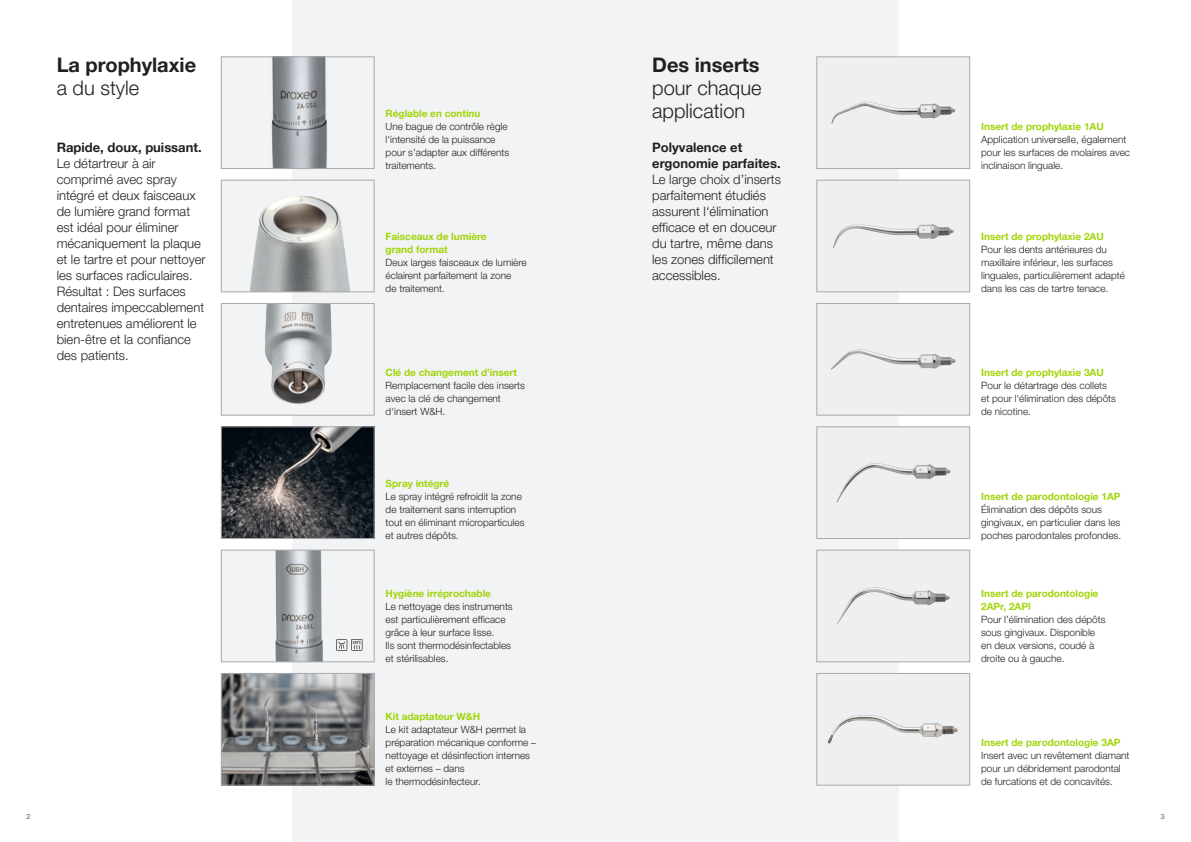
<style>
.page{position:relative;width:1191px;height:842px;background:#fff}
.page>*{position:absolute;margin:0;border:0;box-sizing:border-box;transform-origin:0 0}
.t1{font:20px/23px "Helvetica Neue World 45 Lt";color:#231f20}
.t2{font:700 20px "Helvetica Neue World 75";color:#231f20}
.t3{font:13px/16px "Helvetica Neue World 45 Lt";color:#231f20}
.t4{font:700 13px/16px "Helvetica Neue World 75";color:#231f20}
.t5{font:10px/13px "Helvetica Neue World 45 Lt";color:#231f20}
.t6{font:700 10px/13px "Helvetica Neue World 75";color:#a2d40a}
.t7{font:7px "Helvetica Neue World 45 Lt";color:#231f20}
</style>
<div class="page">
<div style="left:292px;top:0;width:607px;height:842px;background:#f2f3f4"></div>
<div style="left:817px;top:57px;width:152px;height:112px;background:#edeff0"></div>
<img style="left:831px;top:101px;width:124px;height:23px">
<div style="left:816px;top:57px;width:153px;height:112px;border:1px solid #a8a9ad"></div>
<div style="left:817px;top:180px;width:152px;height:112px;background:#edeff0"></div>
<img style="left:833px;top:224px;width:120px;height:24px">
<div style="left:816px;top:180px;width:153px;height:112px;border:1px solid #a8a9ad"></div>
<div style="left:817px;top:303px;width:152px;height:112px;background:#edeff0"></div>
<img style="left:831px;top:349px;width:124px;height:21px">
<div style="left:816px;top:303px;width:153px;height:112px;border:1px solid #a8a9ad"></div>
<div style="left:817px;top:427px;width:152px;height:111px;background:#edeff0"></div>
<img style="left:836px;top:463px;width:114px;height:40px">
<div style="left:816px;top:427px;width:153px;height:112px;border:1px solid #a8a9ad"></div>
<div style="left:817px;top:550px;width:152px;height:112px;background:#edeff0"></div>
<img style="left:837px;top:587px;width:112px;height:38px">
<div style="left:816px;top:550px;width:153px;height:112px;border:1px solid #a8a9ad"></div>
<div style="left:817px;top:673px;width:152px;height:112px;background:#edeff0"></div>
<img style="left:828px;top:715px;width:130px;height:29px">
<div style="left:816px;top:673px;width:153px;height:112px;border:1px solid #a8a9ad"></div>
<img style="left:223px;top:59px;width:104px;height:108px">
<div style="left:221px;top:57px;width:153px;height:112px;border:1px solid #a8a9ad"></div>
<div style="left:221px;top:180px;width:153px;height:112px;background:#f2f3f4"></div>
<img style="left:250px;top:195px;width:100px;height:95px">
<div style="left:221px;top:180px;width:153px;height:112px;border:1px solid #a8a9ad"></div>
<div style="left:221px;top:303px;width:153px;height:112px;background:#f2f3f4"></div>
<img style="left:265px;top:305px;width:67px;height:99px">
<div style="left:221px;top:303px;width:153px;height:112px;border:1px solid #a8a9ad"></div>
<div style="left:221px;top:550px;width:153px;height:112px;background:#f2f3f4"></div>
<img style="left:275px;top:552px;width:48px;height:108px">
<div style="left:221px;top:550px;width:153px;height:112px;border:1px solid #a8a9ad"></div>
<img style="left:223px;top:429px;width:149px;height:108px">
<div style="left:221px;top:427px;width:153px;height:112px;border:1px solid #a8a9ad"></div>
<img style="left:223px;top:675px;width:149px;height:108px">
<div style="left:221px;top:673px;width:153px;height:112px;border:1px solid #a8a9ad"></div>
<svg style="left:336px;top:639px;width:26px;height:12px"></svg>
<h1 class="t2" style="left:57px;top:53px;width:141px">La prophylaxie</h1>
<h1 class="t1" style="left:57px;top:77px;width:84px">a du style</h1>
<h2 class="t4" style="left:57px;top:139px;width:146px">Rapide, doux, puissant.</h2>
<p class="t3" style="left:57px;top:155px;width:150px">Le détartreur à air comprimé avec spray intégré et deux faisceaux de lumière grand format est idéal pour éliminer mécaniquement la plaque et le tartre et pour nettoyer les surfaces radiculaires.<br>Résultat : Des surfaces dentaires impeccablement entretenues améliorent le bien-être et la confiance des patients.</p>
<p class="t6" style="left:386px;top:107px;width:96px">Réglable en continu</p>
<p class="t5" style="left:386px;top:120px;width:125px">Une bague de contrôle règle l‘intensité de la puissance pour s’adapter aux différents traitements.</p>
<p class="t6" style="left:386px;top:230px;width:102px">Faisceaux de lumière grand format</p>
<p class="t5" style="left:386px;top:256px;width:142px">Deux larges faisceaux de lumière éclairent parfaitement la zone<br>de traitement.</p>
<p class="t6" style="left:386px;top:366px;width:133px">Clé de changement d’insert</p>
<p class="t5" style="left:386px;top:379px;width:141px">Remplacement facile des inserts avec la clé de changement d‘insert W&amp;H.</p>
<p class="t6" style="left:386px;top:477px;width:65px">Spray intégré</p>
<p class="t5" style="left:386px;top:490px;width:140px">Le spray intégré refroidit la zone de traitement sans interruption tout en éliminant microparticules et autres dépôts.</p>
<p class="t6" style="left:386px;top:587px;width:107px">Hygiène irréprochable</p>
<p class="t5" style="left:386px;top:600px;width:129px">Le nettoyage des instruments est particulièrement efficace grâce à leur surface lisse.<br>Ils sont thermodésinfectables et stérilisables.</p>
<p class="t6" style="left:386px;top:710px;width:96px">Kit adaptateur W&amp;H</p>
<p class="t5" style="left:386px;top:723px;width:152px">Le kit adaptateur W&amp;H permet la préparation mécanique conforme – nettoyage et désinfection internes et externes – dans<br>le thermodésinfecteur.</p>
<h1 class="t2" style="left:652px;top:53px;width:109px">Des inserts</h1>
<h1 class="t1" style="left:652px;top:77px;width:111px">pour chaque application</h1>
<h2 class="t4" style="left:652px;top:139px;width:130px">Polyvalence et ergonomie parfaites.</h2>
<h2 class="t3" style="left:652px;top:171px;width:130px">Le large choix d’inserts parfaitement étudiés assurent l‘élimination efficace et en douceur du tartre, même dans les zones difficilement accessibles.</h2>
<p class="t6" style="left:981px;top:120px;width:124px">Insert de prophylaxie 1AU</p>
<p class="t5" style="left:981px;top:133px;width:150px">Application universelle, également pour les surfaces de molaires avec inclinaison linguale.</p>
<p class="t6" style="left:981px;top:230px;width:124px">Insert de prophylaxie 2AU</p>
<p class="t5" style="left:981px;top:243px;width:145px">Pour les dents antérieures du maxillaire inférieur, les surfaces linguales, particulièrement adapté dans les cas de tartre tenace.</p>
<p class="t6" style="left:981px;top:366px;width:124px">Insert de prophylaxie 3AU</p>
<p class="t5" style="left:981px;top:379px;width:136px">Pour le détartrage des collets et pour l‘élimination des dépôts de nicotine.</p>
<p class="t6" style="left:981px;top:490px;width:141px">Insert de parodontologie 1AP</p>
<p class="t5" style="left:981px;top:503px;width:141px">Élimination des dépôts sous gingivaux, en particulier dans les poches parodontales profondes.</p>
<p class="t6" style="left:981px;top:587px;width:119px">Insert de parodontologie<br>2APr, 2APl</p>
<p class="t5" style="left:981px;top:613px;width:126px">Pour l’élimination des dépôts sous gingivaux. Disponible en deux versions, coudé à droite ou à gauche.</p>
<p class="t6" style="left:981px;top:736px;width:141px">Insert de parodontologie 3AP</p>
<p class="t5" style="left:981px;top:749px;width:150px">Insert avec un revêtement diamant pour un débridement parodontal de furcations et de concavités.</p>
<p class="t7" style="left:26px;top:812px;width:5px">2</p>
<p class="t7" style="left:1160px;top:812px;width:5px">3</p>
</div>
